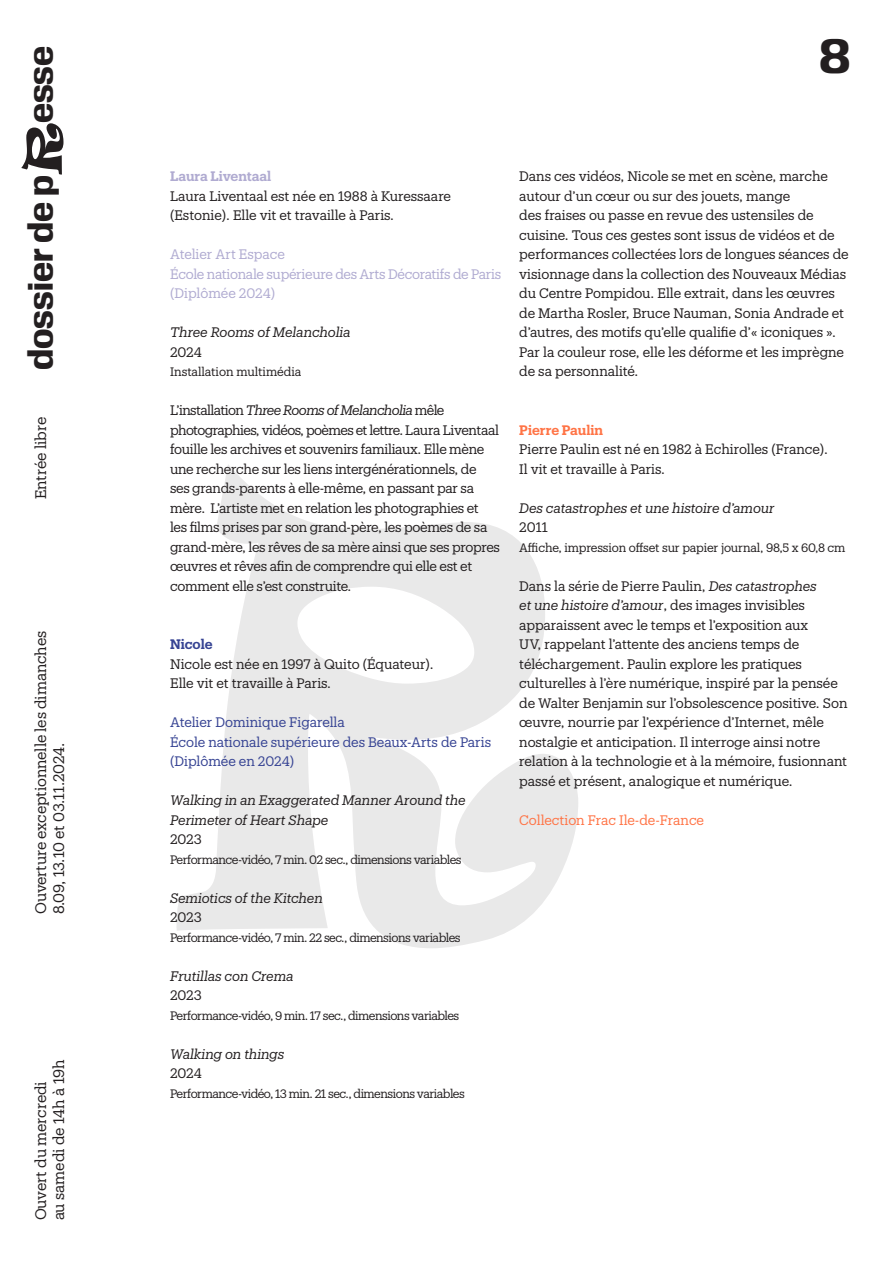
<style>
.page{position:relative;width:893px;height:1263px;background:#fff}
.page>*{position:absolute;margin:0;border:0;box-sizing:border-box;transform-origin:0 0}
.RESERVES_texte_CP{font:700 45px "Review";color:#231f20}
.t1{font:700 33px "Review";color:#231f20}
.PLATEAU_texte_biographie{font:15px/18px "Produkt";letter-spacing:-.01em;color:#231f20}
.RESERVES_texte_biographie{font:15px/18px "Produkt";color:#231f20}
.t2{font:13.5px/19.5px "Produkt";letter-spacing:-.005em;color:#231f20}
.t3{font:13.5px/19.5px "Produkt";letter-spacing:-.025em;color:#231f20}
.t4{font:italic 13.5px/19.5px "Produkt";color:#231f20}
.t5{font:13.5px "Produkt";color:#364393}
.t6{font:13.5px "Produkt";letter-spacing:-.02em;color:#b0abd1}
.t7{font:13.5px "Produkt";letter-spacing:-.005em;color:#ff7446}
.t8{font:600 13.5px "Produkt";letter-spacing:-.005em;color:#b0abd1}
.t9{font:13.5px "Produkt";color:#b0abd1}
.t10{font:600 13.5px "Produkt";color:#ff7446}
.t11{font:600 13.5px "Produkt";letter-spacing:-.005em;color:#364393}
.t12{font:12px "Produkt";letter-spacing:-.04em;color:#231f20}
.t13{font:12px "Produkt";letter-spacing:-.01em;color:#231f20}
.t14{font:12px "Produkt";color:#231f20}
.s1{font-style:italic}
</style>
<div class="page">
<svg style="left:176px;top:465px;width:402px;height:483px;fill:#e9e9e9"></svg>
<svg style="left:21px;top:123px;width:43px;height:52px"></svg>
<p class="t1" style="left:17px;top:123px;width:79px;rotate:-90deg">esse</p>
<p class="t1" style="left:17px;top:370px;width:197px;rotate:-90deg">dossier de p</p>
<p class="RESERVES_texte_biographie" style="left:31px;top:499px;width:84px;rotate:-90deg">Entrée libre</p>
<p class="PLATEAU_texte_biographie" style="left:31px;top:914px;width:284px;rotate:-90deg">Ouverture exceptionnelle les dimanches<br>8.09, 13.10 et 03.11.2024.</p>
<p class="RESERVES_texte_biographie" style="left:31px;top:1220px;width:162px;rotate:-90deg">Ouvert du mercredi<br>au samedi de 14h à 19h</p>
<p class="RESERVES_texte_CP" style="left:820px;top:25px;width:32px">8</p>
<p class="t8" style="left:170px;top:167px;width:103px">Laura Liventaal</p>
<p class="t2" style="left:170px;top:185px;width:282px">Laura Liventaal est née en 1988 à Kuressaare (Estonie). Elle vit et travaille à Paris.</p>
<p class="t6" style="left:170px;top:245px;width:116px">Atelier Art Espace</p>
<p class="t6" style="left:170px;top:264px;width:333px">École nationale supérieure des Arts Décoratifs de Paris</p>
<p class="t9" style="left:170px;top:284px;width:107px">(Diplômée 2024)</p>
<p class="t4" style="left:170px;top:322px;width:182px">Three Rooms of Melancholia</p>
<p class="t2" style="left:170px;top:341px;width:33px">2024</p>
<p class="t14" style="left:170px;top:363px;width:133px">Installation multimédia</p>
<p class="t3" style="left:170px;top:400px;width:331px">L’installation <span class="s1">Three Rooms of Melancholia</span> mêle photographies, vidéos, poèmes et lettre. Laura Liventaal fouille les archives et souvenirs familiaux. Elle mène une recherche sur les liens intergénérationnels, de<br>ses grands-parents à elle-même, en passant par sa mère. L’artiste met en relation les photographies et<br>les films prises par son grand-père, les poèmes de sa grand-mère, les rêves de sa mère ainsi que ses propres œuvres et rêves afin de comprendre qui elle est et comment elle s’est construite.</p>
<p class="t11" style="left:170px;top:635px;width:44px">Nicole</p>
<p class="t2" style="left:170px;top:653px;width:265px">Nicole est née en 1997 à Quito (Équateur).</p>
<p class="t2" style="left:170px;top:673px;width:163px">Elle vit et travaille à Paris.</p>
<p class="t5" style="left:170px;top:713px;width:176px">Atelier Dominique Figarella</p>
<p class="t5" style="left:170px;top:732px;width:323px">École nationale supérieure des Beaux-Arts de Paris</p>
<p class="t5" style="left:170px;top:752px;width:126px">(Diplômée en 2024)</p>
<p class="t4" style="left:170px;top:790px;width:297px">Walking in an Exaggerated Manner Around the<br>Perimeter of Heart Shape</p>
<p class="t2" style="left:170px;top:829px;width:33px">2023</p>
<p class="t12" style="left:170px;top:851px;width:293px">Performance-vidéo, 7 min. 02 sec., dimensions variables</p>
<p class="t4" style="left:170px;top:887px;width:154px">Semiotics of the Kitchen</p>
<p class="t2" style="left:170px;top:907px;width:33px">2023</p>
<p class="t12" style="left:170px;top:929px;width:292px">Performance-vidéo, 7 min. 22 sec., dimensions variables</p>
<p class="t4" style="left:170px;top:965px;width:125px">Frutillas con Crema</p>
<p class="t2" style="left:170px;top:985px;width:33px">2023</p>
<p class="t12" style="left:170px;top:1007px;width:291px">Performance-vidéo, 9 min. 17 sec., dimensions variables</p>
<p class="t4" style="left:170px;top:1043px;width:116px">Walking on things</p>
<p class="t2" style="left:170px;top:1063px;width:33px">2024</p>
<p class="t12" style="left:170px;top:1085px;width:296px">Performance-vidéo, 13 min. 21 sec., dimensions variables</p>
<p class="t2" style="left:519px;top:166px;width:331px">Dans ces vidéos, Nicole se met en scène, marche autour d’un cœur ou sur des jouets, mange<br>des fraises ou passe en revue des ustensiles de cuisine. Tous ces gestes sont issus de vidéos et de performances collectées lors de longues séances de visionnage dans la collection des Nouveaux Médias du Centre Pompidou. Elle extrait, dans les œuvres de Martha Rosler, Bruce Nauman, Sonia Andrade et d’autres, des motifs qu’elle qualifie d’« iconiques ».<br>Par la couleur rose, elle les déforme et les imprègne de sa personnalité.</p>
<p class="t10" style="left:519px;top:420px;width:85px">Pierre Paulin</p>
<p class="t2" style="left:519px;top:439px;width:310px">Pierre Paulin est né en 1982 à Echirolles (France).</p>
<p class="t2" style="left:519px;top:458px;width:147px">Il vit et travaille à Paris.</p>
<p class="t4" style="left:519px;top:497px;width:257px">Des catastrophes et une histoire d’amour</p>
<p class="t2" style="left:519px;top:517px;width:30px">2011</p>
<p class="t13" style="left:519px;top:539px;width:328px">Affiche, impression offset sur papier journal, 98,5 x 60,8 cm</p>
<p class="t2" style="left:519px;top:575px;width:330px">Dans la série de Pierre Paulin, <span class="s1">Des catastrophes<br>et une histoire d’amour</span>, des images invisibles apparaissent avec le temps et l’exposition aux<br>UV, rappelant l’attente des anciens temps de téléchargement. Paulin explore les pratiques culturelles à l’ère numérique, inspiré par la pensée de Walter Benjamin sur l’obsolescence positive. Son œuvre, nourrie par l’expérience d’Internet, mêle nostalgie et anticipation. Il interroge ainsi notre relation à la technologie et à la mémoire, fusionnant passé et présent, analogique et numérique.</p>
<p class="t7" style="left:519px;top:810px;width:186px">Collection Frac Ile-de-France</p>
</div>
